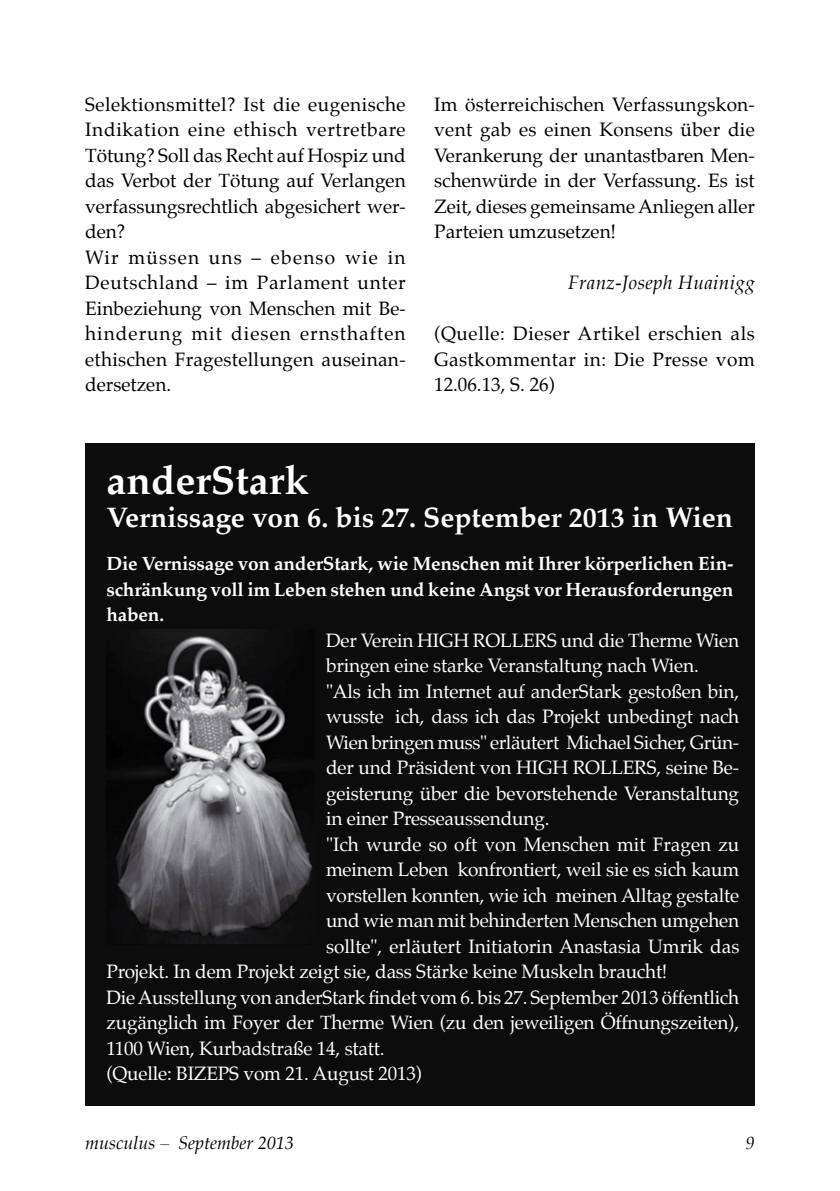
<style>
.page{position:relative;width:840px;height:1191px;background:#fff}
.page>*{position:absolute;margin:0;border:0;box-sizing:border-box;transform-origin:0 0}
.t1{font:700 40px "Palatino";color:#fff}
.t2{font:700 28px "Palatino";color:#fff}
.t3{font:19px "Palatino";letter-spacing:-.01em;color:#fff}
.t4{font:19px/25.6px "Palatino";letter-spacing:.015em;color:#000;text-align:justify}
.t5{font:700 19px/25.6px "Palatino";letter-spacing:-.01em;color:#fff;text-align:justify}
.t6{font:italic 19px "Palatino";letter-spacing:.02em;color:#000}
.t7{font:italic 18px "Palatino";color:#000}
</style>
<div class="page">
<div style="left:85px;top:444px;width:669px;height:662px;background:#0c0c0d"></div>
<img style="left:107px;top:629px;width:206px;height:315px">
<p class="t4" style="left:85px;top:91px;width:322px;text-align:left">Selektionsmittel? Ist die eugenische<br>Indikation eine ethisch vertretbare<br>Tötung? Soll das Recht auf Hospiz und das Verbot der Tötung auf Verlangen verfassungsrechtlich abgesichert wer&shy;den?<br>Wir müssen uns – ebenso wie in<br>Deutschland – im Parlament unter<br>Einbeziehung von Menschen mit Be&shy;hinderung mit diesen ernsthaften ethischen Fragestellungen auseinan&shy;dersetzen.</p>
<p class="t4" style="left:434px;top:91px;width:322px">Im österreichischen Verfassungskon&shy;vent gab es einen Konsens über die Verankerung der unantastbaren Men&shy;schenwürde in der Verfassung. Es ist Zeit, dieses gemeinsame Anliegen aller Parteien umzusetzen!</p>
<p class="t6" style="left:567px;top:268px;width:188px">Franz-Joseph Huainigg</p>
<p class="t4" style="left:434px;top:321px;width:322px">(Quelle: Dieser Artikel erschien als Gastkommentar in: Die Presse vom 12.06.13, S. 26)</p>
<h1 class="t1" style="left:106px;top:446px;width:204px">anderStark</h1>
<h2 class="t2" style="left:106px;top:494px;width:627px">Vernissage von 6. bis 27. September 2013 in Wien</h2>
<p class="t5" style="left:106px;top:550px;width:628px">Die Vernissage von anderStark, wie Menschen mit Ihrer körperlichen Ein&shy;schränkung voll im Leben stehen und keine Angst vor Herausforderungen haben.</p>
<p class="t3" style="left:326px;top:624px;width:414px">Der Verein HIGH ROLLERS und die Therme Wien</p>
<p class="t3" style="left:326px;top:650px;width:374px">bringen eine starke Veranstaltung nach Wien.</p>
<p class="t3" style="left:326px;top:675px;width:414px">"Als ich im Internet auf anderStark gestoßen bin,</p>
<p class="t3" style="left:326px;top:701px;width:414px">wusste ich, dass ich das Projekt unbedingt nach</p>
<p class="t3" style="left:326px;top:726px;width:414px">Wien bringen muss" erläutert Michael Sicher, Grün-</p>
<p class="t3" style="left:326px;top:752px;width:414px">der und Präsident von HIGH ROLLERS, seine Be-</p>
<p class="t3" style="left:326px;top:777px;width:414px">geisterung über die bevorstehende Veranstaltung</p>
<p class="t3" style="left:326px;top:803px;width:225px">in einer Presseaussendung.</p>
<p class="t3" style="left:326px;top:828px;width:414px">"Ich wurde so oft von Menschen mit Fragen zu</p>
<p class="t3" style="left:326px;top:854px;width:414px">meinem Leben konfrontiert, weil sie es sich kaum</p>
<p class="t3" style="left:326px;top:879px;width:414px">vorstellen konnten, wie ich meinen Alltag gestalte</p>
<p class="t3" style="left:326px;top:905px;width:414px">und wie man mit behinderten Menschen umgehen</p>
<p class="t3" style="left:326px;top:930px;width:414px">sollte", erläutert Initiatorin Anastasia Umrik das</p>
<p class="t3" style="left:106px;top:956px;width:562px">Projekt. In dem Projekt zeigt sie, dass Stärke keine Muskeln braucht!</p>
<p class="t3" style="left:106px;top:981px;width:634px">Die Ausstellung von anderStark findet vom 6. bis 27. September 2013 öffentlich</p>
<p class="t3" style="left:106px;top:1007px;width:634px">zugänglich im Foyer der Therme Wien (zu den jeweiligen Öffnungszeiten),</p>
<p class="t3" style="left:106px;top:1032px;width:280px">1100 Wien, Kurbadstraße 14, statt.</p>
<p class="t3" style="left:106px;top:1058px;width:317px">(Quelle: BIZEPS vom 21. August 2013)</p>
<p class="t7" style="left:85px;top:1128px;width:210px">musculus – September 2013</p>
<p class="t7" style="left:745px;top:1128px;width:10px">9</p>
</div>
